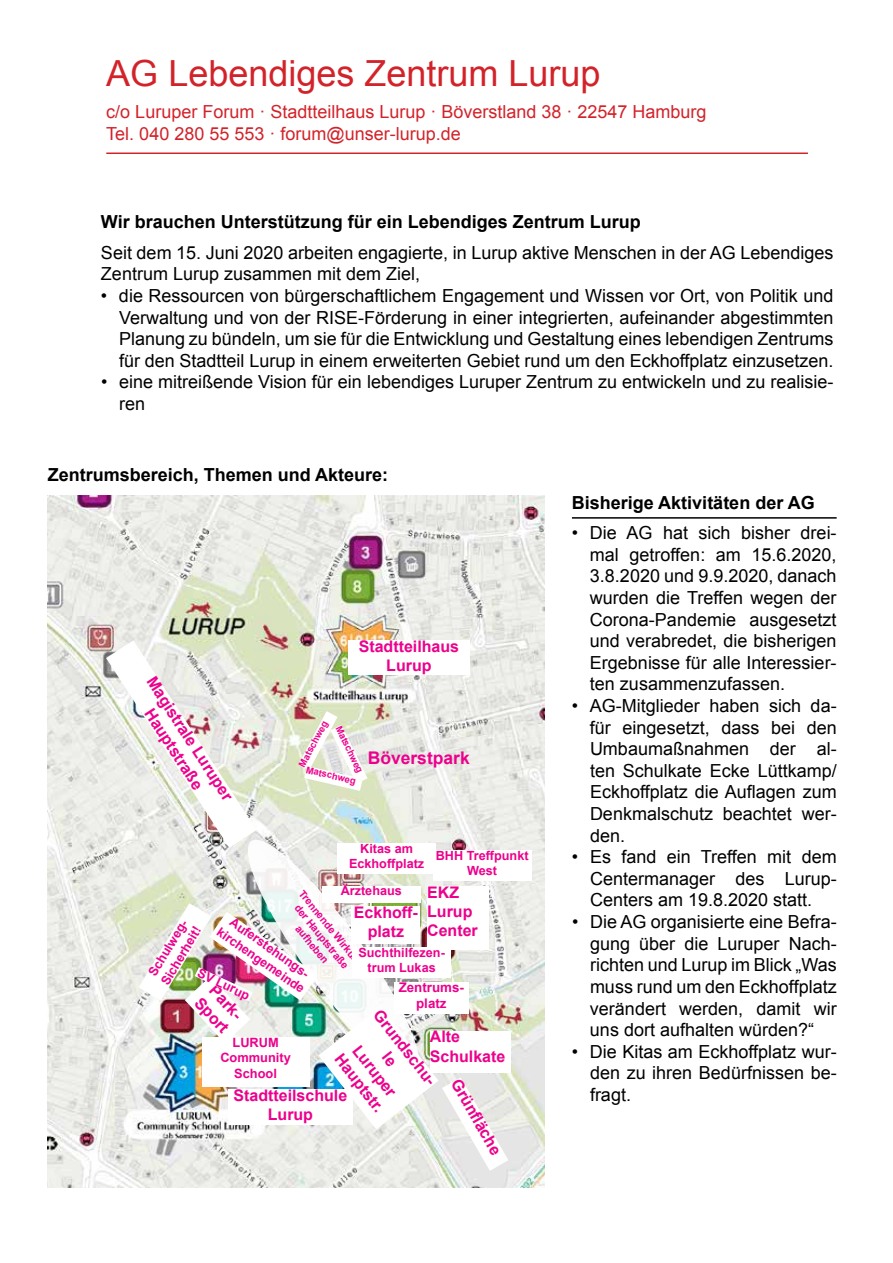
<style>
.page{position:relative;width:893px;height:1263px;background:#fff}
.page>*{position:absolute;margin:0;border:0;box-sizing:border-box;transform-origin:0 0}
.t1{font:36px "Arial";color:#d2232a}
.t2{font:18px/21.6px "Arial";color:#000;text-align:justify}
.t3{font:700 18px "Arial";color:#000}
.t4{font:18px/21.6px "Arial";color:#d2232a}
.t5{font:700 17.4px "Arial";color:#ec008c}
.t6{font:700 16.05px/19.2px "Arial";color:#ec008c;text-align:center}
.t7{font:700 13.35px/16px "Arial";color:#ec008c;text-align:center}
.t8{font:700 12.9px/15.5px "Arial";color:#ec008c;text-align:center}
.t9{font:700 12.6px/15.1px "Arial";color:#ec008c;text-align:center}
.t10{font:700 10.35px/12.3px "Arial";color:#ec008c;text-align:center}
.t11{font:700 9.45px "Arial";color:#ec008c}
</style>
<div class="page">
<img style="left:48px;top:496px;width:496px;height:691px">
<div style="left:430px;top:1031px;width:81px;height:41px;background:#fff"></div>
<svg style="left:298px;top:711px;width:70px;height:80px"></svg>
<div style="left:348px;top:640px;width:121px;height:35px;background:#fff"></div>
<svg style="left:238px;top:831px;width:191px;height:72px"></svg>
<div style="left:338px;top:844px;width:98px;height:30px;background:#fff"></div>
<div style="left:427px;top:886px;width:62px;height:64px;background:#fff"></div>
<div style="left:322px;top:886px;width:98px;height:17px;background:#fff"></div>
<div style="left:433px;top:851px;width:98px;height:30px;background:#fff"></div>
<img style="left:139px;top:903px;width:369px;height:268px">
<svg style="left:106px;top:640px;width:151px;height:208px"></svg>
<hr style="left:106px;top:152px;width:702px;height:2px;background:#d2232a">
<hr style="left:572px;top:517px;width:265px;height:2px;background:#000">
<h1 class="t1" style="left:106px;top:50px;width:496px">AG Lebendiges Zentrum Lurup</h1>
<p class="t4" style="left:106px;top:101px;width:602px">c/o Luruper Forum · Stadtteilhaus Lurup · Böverstland 38 · 22547 Hamburg<br>Tel. 040 280 55 553 · forum@unser-lurup.de</p>
<p class="t3" style="left:101px;top:210px;width:541px">Wir brauchen Unterstützung für ein Lebendiges Zentrum Lurup</p>
<p class="t2" style="left:101px;top:242px;width:734px">Seit dem 15. Juni 2020 arbeiten engagierte, in Lurup aktive Menschen in der AG Lebendiges<br>Zentrum Lurup zusammen mit dem Ziel,</p>
<p class="t2" style="left:119px;top:285px;width:716px;text-indent:-18px">• die Ressourcen von bürgerschaftlichem Engagement und Wissen vor Ort, von Politik und Verwaltung und von der RISE-Förderung in einer integrierten, aufeinander abgestimmten Planung zu bündeln, um sie für die Entwicklung und Gestaltung eines lebendigen Zentrums für den Stadtteil Lurup in einem erweiterten Gebiet rund um den Eckhoffplatz einzusetzen.</p>
<p class="t2" style="left:119px;top:371px;width:716px;text-indent:-18px">• eine mitreißende Vision für ein lebendiges Luruper Zentrum zu entwickeln und zu realisie&shy;ren</p>
<p class="t3" style="left:48px;top:463px;width:342px">Zentrumsbereich, Themen und Akteure:</p>
<p class="t6" style="left:158px;top:673px;width:145px;rotate:57deg">Magistrale Luruper<br>Hauptstraße</p>
<p class="t6" style="left:359px;top:637px;width:102px">Stadtteilhaus<br>Lurup</p>
<p class="t11" style="left:296px;top:763px;width:52px;rotate:-62deg">Matschweg</p>
<p class="t11" style="left:344px;top:724px;width:52px;rotate:64deg">Matschweg</p>
<p class="t5" style="left:368px;top:747px;width:103px">Böverstpark</p>
<p class="t11" style="left:308px;top:763px;width:52px;rotate:13deg">Matschweg</p>
<p class="t9" style="left:349px;top:841px;width:77px">Kitas am<br>Eckhoffplatz</p>
<p class="t9" style="left:436px;top:848px;width:94px">BHH Treffpunkt<br>West</p>
<p class="t9" style="left:341px;top:884px;width:63px">Ärztehaus</p>
<p class="t6" style="left:427px;top:883px;width:52px;text-align:left">EKZ<br>Lurup<br>Center</p>
<p class="t10" style="left:306px;top:888px;width:97px;rotate:51deg">Trennende Wirkung der Hauptstraße aufheben</p>
<p class="t6" style="left:354px;top:903px;width:65px">Eckhoff&shy;platz</p>
<p class="t9" style="left:231px;top:912px;width:106px;rotate:35deg">Auferstehungs&shy;kirchengemeinde</p>
<p class="t9" style="left:145px;top:972px;width:68px;text-align:left;rotate:-59deg">Schulweg-<br>Sicherheit!</p>
<p class="t9" style="left:358px;top:945px;width:88px">Suchthilfezen&shy;trum Lukas</p>
<p class="t6" style="left:384px;top:1006px;width:95px;rotate:52deg">Grundschu&shy;le<br>Luruper<br>Hauptstr.</p>
<p class="t9" style="left:201px;top:966px;width:58px;rotate:25deg">SV Lurup</p>
<p class="t8" style="left:220px;top:1035px;width:72px">LURUM<br>Community<br>School</p>
<p class="t7" style="left:399px;top:980px;width:67px">Zentrums&shy;platz</p>
<p class="t6" style="left:218px;top:980px;width:45px;text-align:left;rotate:47deg">Park-<br>Sport</p>
<p class="t6" style="left:430px;top:1028px;width:77px;text-align:left">Alte<br>Schulkate</p>
<p class="t6" style="left:463px;top:1076px;width:86px;rotate:60deg">Grünfl äche</p>
<p class="t6" style="left:234px;top:1086px;width:115px">Stadtteilschule<br>Lurup</p>
<p class="t3" style="left:572px;top:490px;width:244px">Bisherige Aktivitäten der AG</p>
<p class="t2" style="left:590px;top:522px;width:248px;text-indent:-18px">• Die AG hat sich bisher drei&shy;mal getroffen: am 15.6.2020, 3.8.2020 und 9.9.2020, danach wurden die Treffen wegen der Corona-Pandemie ausgesetzt und verabredet, die bisherigen Ergebnisse für alle Interessier&shy;ten zusammenzufassen.</p>
<p class="t2" style="left:590px;top:695px;width:248px;text-indent:-18px">• AG-Mitglieder haben sich da&shy;für eingesetzt, dass bei den Umbaumaßnahmen der al&shy;ten Schulkate Ecke Lüttkamp/ Eckhoffplatz die Auflagen zum Denkmalschutz beachtet wer&shy;den.</p>
<p class="t2" style="left:590px;top:846px;width:248px;text-indent:-18px">• Es fand ein Treffen mit dem Centermanager des Lurup-Centers am 19.8.2020 statt.</p>
<p class="t2" style="left:590px;top:911px;width:248px;text-indent:-18px">• Die AG organisierte eine Befra&shy;gung über die Luruper Nach&shy;richten und Lurup im Blick „Was muss rund um den Eckhoffplatz verändert werden, damit wir uns dort aufhalten würden?“</p>
<p class="t2" style="left:590px;top:1041px;width:248px;text-indent:-18px">• Die Kitas am Eckhoffplatz wur&shy;den zu ihren Bedürfnissen be&shy;fragt.</p>
</div>
